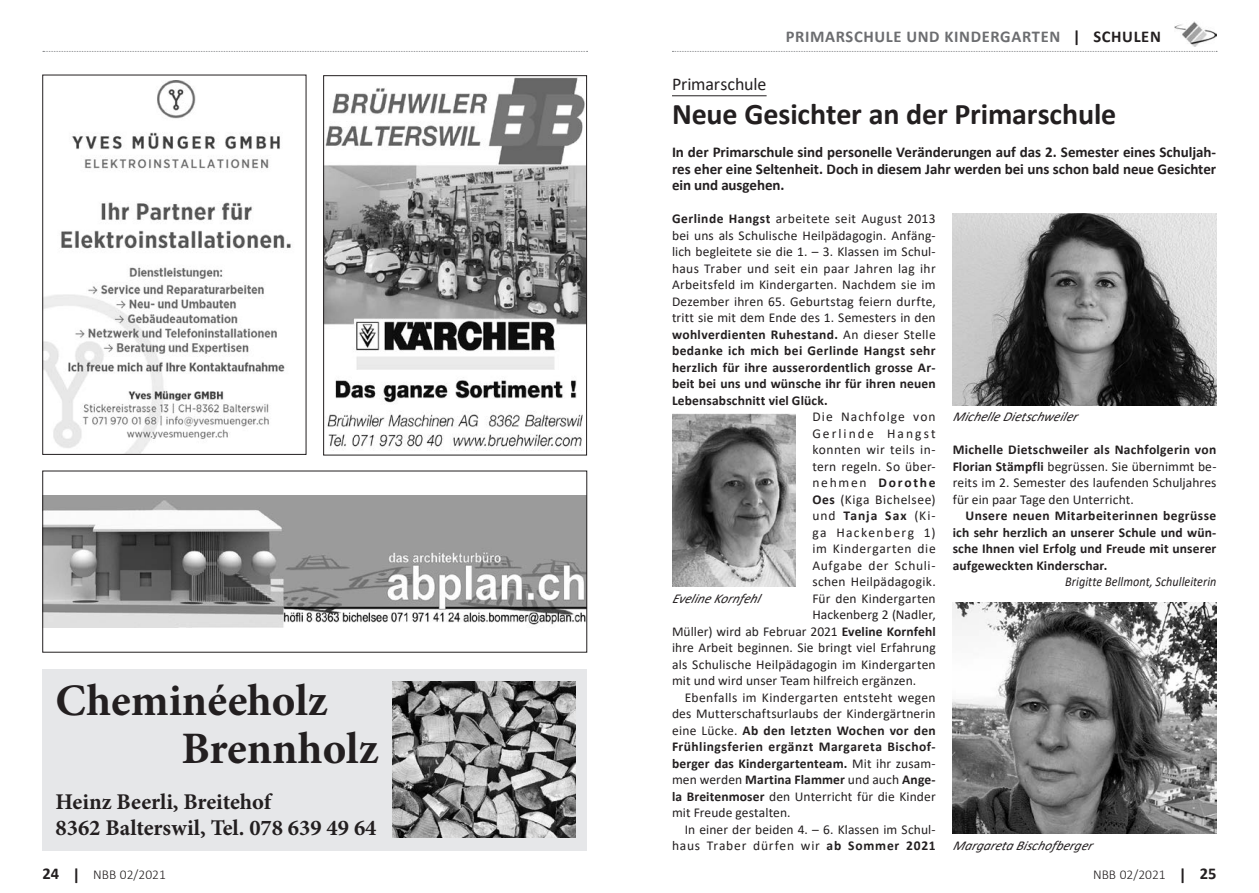
<style>
.page{position:relative;width:1259px;height:893px;background:#fff}
.page>*{position:absolute;margin:0;border:0;box-sizing:border-box;transform-origin:0 0}
.t1{font:700 45px/48px "Minion Pro";color:#231f20}
.t2{font:700 30px "Calibri";letter-spacing:-.005em;color:#231f20}
.t3{font:700 22.5px/25.5px "Minion Pro";color:#231f20}
.t4{font:18px "Calibri";letter-spacing:-.01em;color:#231f20}
.t5{font:700 16.5px "Calibri";letter-spacing:.04em;color:#6c6d70}
.t6{font:700 15px/16.5px "Calibri";letter-spacing:-.005em;color:#231f20;text-align:justify}
.t7{font:13.5px/16.5px "Calibri";letter-spacing:.015em;color:#231f20;text-align:justify}
.t8{font:700 13.5px/16.5px "Calibri";letter-spacing:.015em;color:#231f20;text-align:justify}
.t9{font:italic 13.5px "Calibri";letter-spacing:.005em;color:#231f20}
.t10{font:13.5px "Calibri";letter-spacing:.055em;color:#231f20}
.t11{font:700 13.5px "Calibri";letter-spacing:.035em;color:#231f20}
.t12{font:13.5px "Calibri";letter-spacing:.045em;color:#231f20}
.t13{font:italic 13.5px "Calibri";letter-spacing:.005em;color:#231f20;scale:.9 1}
.t14{font:300 13.5px "Calibri";color:#231f20}
.t15{font:13.5px "Calibri";letter-spacing:.035em;color:#231f20}
.t16{font:13.5px "Calibri";letter-spacing:.08em;color:#231f20}
.t17{font:700 13.5px "Calibri";letter-spacing:.075em;color:#231f20}
.t18{font:13.5px "Calibri";letter-spacing:.15em;color:#231f20}
.t19{font:13.5px "Calibri";letter-spacing:.1em;color:#231f20}
.t20{font:700 13.5px "Calibri";letter-spacing:.135em;color:#231f20}
.s1{color:#231f20}
.s2{font-weight:700}
.s3{font-weight:400}
.s4{font-weight:700;font-size:16.5px}
</style>
<div class="page">
<div style="left:43px;top:669px;width:544px;height:181px;background:#e6e7e9"></div>
<img style="left:392px;top:682px;width:183px;height:156px">
<svg style="left:43px;top:51px;width:544px;height:1px"></svg>
<svg style="left:672px;top:51px;width:545px;height:1px"></svg>
<hr style="left:672px;top:96px;width:94px;height:1px;background:#231f20">
<img style="left:952px;top:214px;width:264px;height:191px">
<img style="left:952px;top:603px;width:264px;height:231px">
<img style="left:672px;top:413px;width:123px;height:174px">
<img style="left:1174px;top:21px;width:42px;height:26px">
<img style="left:45px;top:496px;width:540px;height:132px">
<img style="left:45px;top:80px;width:246px;height:373px">
<img style="left:325px;top:77px;width:260px;height:374px">
<div style="left:323px;top:75px;width:264px;height:380px;border:1px solid #231f20"></div>
<h1 class="t1" style="left:181px;top:676px;width:199px;text-indent:-126px">Cheminéeholz<br>Brennholz</h1>
<h3 class="t3" style="left:55px;top:789px;width:322px">Heinz Beerli, Breitehof<br>8362 Balterswil, Tel. 078 639 49 64</h3>
<p class="t5" style="left:785px;top:25px;width:377px">PRIMARSCHULE UND KINDERGARTEN <span class="s1">| SCHULEN</span></p>
<h3 class="t4" style="left:672px;top:71px;width:96px">Primarschule</h3>
<h2 class="t2" style="left:672px;top:93px;width:446px">Neue Gesichter an der Primarschule</h2>
<p class="t6" style="left:672px;top:144px;width:546px">In der Primarschule sind personelle Veränderungen auf das 2. Semester eines Schuljah&shy;res eher eine Seltenheit. Doch in diesem Jahr werden bei uns schon bald neue Gesichter ein und ausgehen.</p>
<p class="t7" style="left:672px;top:210px;width:265px"><span class="s2">Gerlinde Hangst</span> arbeitete seit August 2013 bei uns als Schulische Heilpädagogin. Anfäng&shy;lich begleitete sie die 1. – 3. Klassen im Schul&shy;haus Traber und seit ein paar Jahren lag ihr Arbeitsfeld im Kindergarten. Nachdem sie im Dezember ihren 65. Geburtstag feiern durfte, tritt sie mit dem Ende des 1. Semesters in den <span class="s2">wohlverdienten Ruhestand.</span> An dieser Stelle <span class="s2">bedanke ich mich bei Gerlinde Hangst sehr herzlich für ihre ausserordentlich grosse Ar&shy;beit bei uns und wünsche ihr für ihren neuen Lebensabschnitt viel Glück.</span></p>
<p class="t16" style="left:812px;top:407px;width:125px">Die Nachfolge von</p>
<p class="t18" style="left:812px;top:424px;width:125px">Gerlinde Hangst</p>
<p class="t15" style="left:812px;top:440px;width:125px">konnten wir teils in-</p>
<p class="t7" style="left:812px;top:458px;width:125px">tern regeln. So über-</p>
<p class="t20" style="left:812px;top:473px;width:125px"><span class="s3">nehmen</span> Dorothe</p>
<p class="t12" style="left:812px;top:490px;width:125px"><span class="s2">Oes</span> (Kiga Bichelsee)</p>
<p class="t17" style="left:812px;top:506px;width:125px"><span class="s3">und</span> Tanja Sax <span class="s3">(Ki-</span></p>
<p class="t19" style="left:812px;top:523px;width:125px">ga Hackenberg 1)</p>
<p class="t12" style="left:812px;top:539px;width:125px">im Kindergarten die</p>
<p class="t10" style="left:812px;top:556px;width:125px">Aufgabe der Schuli-</p>
<p class="t7" style="left:812px;top:573px;width:125px">schen Heilpädagogik.</p>
<p class="t7" style="left:812px;top:590px;width:125px">Für den Kindergarten</p>
<p class="t7" style="left:812px;top:606px;width:125px">Hackenberg 2 (Nadler,</p>
<p class="t7" style="left:672px;top:623px;width:265px">Müller) wird ab Februar 2021 <span class="s2">Eveline Kornfehl</span></p>
<p class="t7" style="left:672px;top:639px;width:265px">ihre Arbeit beginnen. Sie bringt viel Erfahrung</p>
<p class="t7" style="left:672px;top:656px;width:265px">als Schulische Heilpädagogin im Kindergarten</p>
<p class="t7" style="left:672px;top:672px;width:246px">mit und wird unser Team hilfreich ergänzen.</p>
<p class="t7" style="left:685px;top:689px;width:252px">Ebenfalls im Kindergarten entsteht wegen</p>
<p class="t7" style="left:672px;top:705px;width:265px">des Mutterschaftsurlaubs der Kindergärtnerin</p>
<p class="t8" style="left:672px;top:722px;width:265px"><span class="s3">eine Lücke.</span> Ab den letzten Wochen vor den</p>
<p class="t11" style="left:672px;top:737px;width:265px">Frühlingsferien ergänzt Margareta Bischof-</p>
<p class="t8" style="left:672px;top:755px;width:265px">berger das Kindergartenteam. <span class="s3">Mit ihr zusam-</span></p>
<p class="t8" style="left:672px;top:771px;width:265px"><span class="s3">men werden</span> Martina Flammer <span class="s3">und auch</span> Ange-</p>
<p class="t7" style="left:672px;top:788px;width:265px"><span class="s2">la Breitenmoser</span> den Unterricht für die Kinder</p>
<p class="t7" style="left:672px;top:804px;width:120px">mit Freude gestalten.</p>
<p class="t7" style="left:685px;top:821px;width:252px">In einer der beiden 4. – 6. Klassen im Schul-</p>
<p class="t10" style="left:672px;top:836px;width:265px">haus Traber dürfen wir <span class="s2">ab Sommer 2021</span></p>
<p class="t9" style="left:952px;top:407px;width:131px">MichelleDietschweiler</p>
<p class="t7" style="left:952px;top:441px;width:265px"><span class="s2">Michelle Dietschweiler als Nachfolgerin von Florian Stämpfli</span> begrüssen. Sie übernimmt be&shy;reits im 2. Semester des laufenden Schuljahres für ein paar Tage den Unterricht.</p>
<p class="t8" style="left:952px;top:507px;width:265px;text-indent:13px">Unsere neuen Mitarbeiterinnen begrüsse ich sehr herzlich an unserer Schule und wün&shy;sche Ihnen viel Erfolg und Freude mit unserer aufgeweckten Kinderschar.</p>
<p class="t13" style="left:1065px;top:572px;width:169px">Brigitte Bellmont, Schulleiterin</p>
<p class="t9" style="left:672px;top:589px;width:94px">EvelineKornfehl</p>
<p class="t9" style="left:952px;top:836px;width:146px">MargaretaBischofberger</p>
<p class="t14" style="left:43px;top:866px;width:125px"><span class="s4">24 |</span> NBB 02/2021</p>
<p class="t14" style="left:1093px;top:866px;width:125px">NBB 02/2021 <span class="s4">| 25</span></p>
</div>
